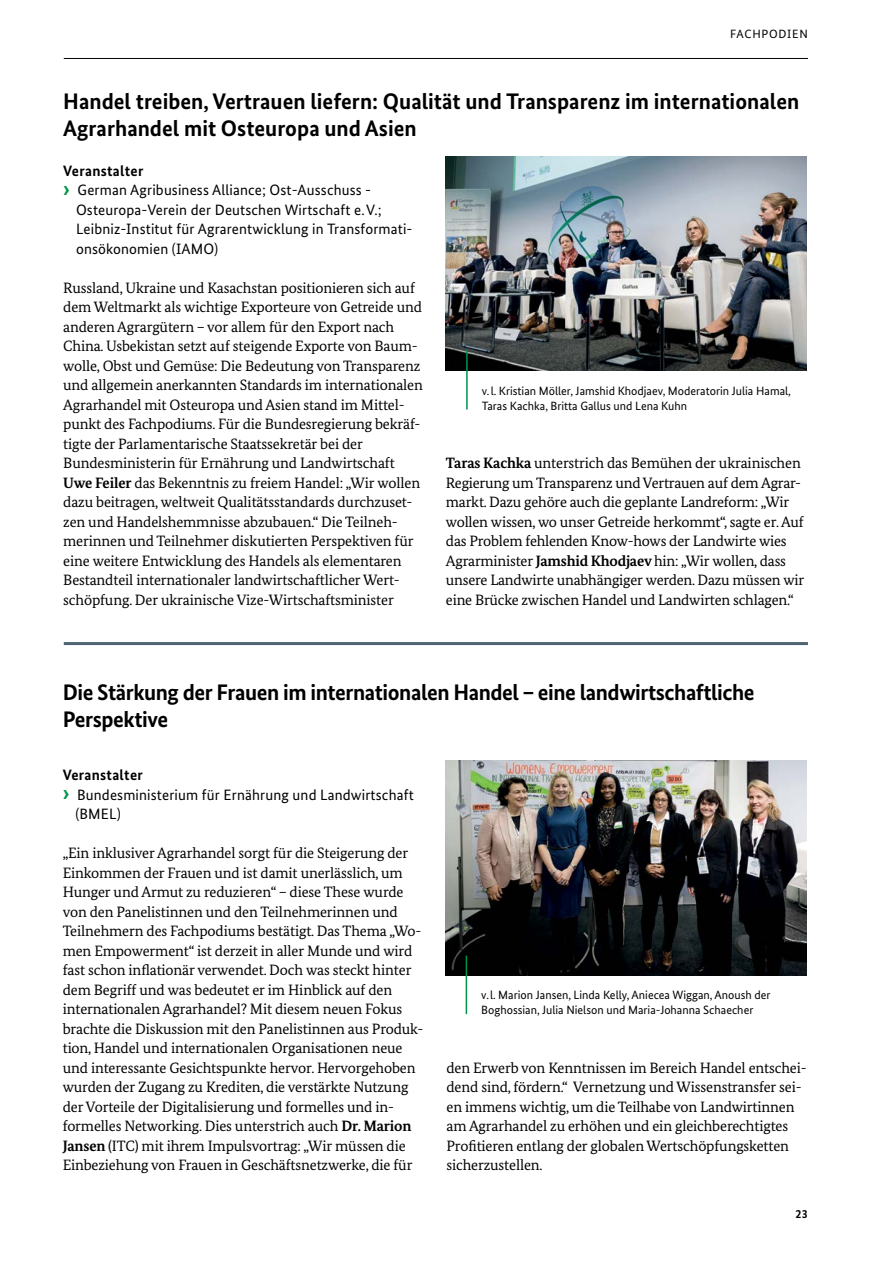
<style>
.page{position:relative;width:893px;height:1263px;background:#fff}
.page>*{position:absolute;margin:0;border:0;box-sizing:border-box;transform-origin:0 0}
.t1{font:700 22.5px/27px "Bundes Sans";color:#000}
.t2{font:700 22.5px/27px "Bundes Sans";letter-spacing:-.02em;color:#000}
.t3{font:15px/19.5px "Bundes Serif";letter-spacing:-.01em;color:#000}
.t4{font:15px/19.5px "Bundes Sans";letter-spacing:.01em;color:#000}
.t5{font:700 15px "Bundes Sans";letter-spacing:.02em;color:#000}
.t6{font:12px/15px "Bundes Sans";color:#000}
.t7{font:12px "Bundes Sans";letter-spacing:.06em;color:#000}
.t8{font:700 12px "Bundes Sans";color:#000}
.s1{font-weight:700;font-size:22.5px;color:#00944a}
.s2{font-weight:700}
</style>
<div class="page">
<hr style="left:64px;top:58px;width:744px;height:1px;background:#000">
<hr style="left:64px;top:642px;width:744px;height:3px;background:#4e6470">
<img style="left:445px;top:760px;width:362px;height:215px">
<hr style="left:466px;top:956px;width:1px;height:58px;background:#00944a">
<img style="left:445px;top:156px;width:362px;height:214px">
<hr style="left:466px;top:350px;width:2px;height:60px;background:#00944a">
<p class="t7" style="left:730px;top:26px;width:79px">FACHPODIEN</p>
<h2 class="t1" style="left:63px;top:88px;width:738px">Handel treiben, Vertrauen liefern: Qualität und Transparenz im internationalen<br>Agrarhandel mit Osteuropa und Asien</h2>
<h3 class="t5" style="left:63px;top:161px;width:82px">Veranstalter</h3>
<p class="t4" style="left:76px;top:180px;width:338px;text-indent:-13px"><span class="s1">›</span> German Agribusiness Alliance; Ost-Ausschuss - Osteuropa-Verein der Deutschen Wirtschaft e.V.; Leibniz-Institut für Agrarentwicklung in Transformati&shy;onsökonomien (IAMO)</p>
<p class="t3" style="left:63px;top:277px;width:361px">Russland, Ukraine und Kasachstan positionieren sich auf dem Weltmarkt als wichtige Exporteure von Getreide und anderen Agrargütern – vor allem für den Export nach China. Usbekistan setzt auf steigende Exporte von Baum&shy;wolle, Obst und Gemüse: Die Bedeutung von Transparenz und allgemein anerkannten Standards im internationalen Agrarhandel mit Osteuropa und Asien stand im Mittel&shy;punkt des Fachpodiums. Für die Bundesregierung bekräf&shy;tigte der Parlamentarische Staatssekretär bei der</p>
<p class="t3" style="left:63px;top:453px;width:358px">Bundesministerin für Ernährung und Landwirtschaft <span class="s2">Uwe Feiler</span> das Bekenntnis zu freiem Handel: „Wir wollen dazu beitragen, weltweit Qualitätsstandards durchzuset&shy;zen und Handelshemmnisse abzubauen.“ Die Teilneh&shy;merinnen und Teilnehmer diskutierten Perspektiven für eine weitere Entwicklung des Handels als elementaren Bestandteil internationaler landwirtschaftlicher Wert&shy;schöpfung. Der ukrainische Vize-Wirtschaftsminister</p>
<p class="t6" style="left:482px;top:383px;width:311px">v.l. Kristian Möller, Jamshid Khodjaev, Moderatorin Julia Hamal,<br>Taras Kachka, Britta Gallus und Lena Kuhn</p>
<p class="t3" style="left:446px;top:453px;width:360px"><span class="s2">Taras Kachka</span> unterstrich das Bemühen der ukrainischen Regierung um Transparenz und Vertrauen auf dem Agrar&shy;markt. Dazu gehöre auch die geplante Landreform: „Wir wollen wissen, wo unser Getreide herkommt“, sagte er. Auf das Problem fehlenden Know-hows der Landwirte wies Agrarminister <span class="s2">Jamshid Khodjaev</span> hin: „Wir wollen, dass unsere Landwirte unabhängiger werden. Dazu müssen wir eine Brücke zwischen Handel und Landwirten schlagen.“</p>
<h2 class="t2" style="left:63px;top:678px;width:693px">Die Stärkung der Frauen im internationalen Handel – eine landwirtschaftliche<br>Perspektive</h2>
<h3 class="t5" style="left:63px;top:766px;width:82px">Veranstalter</h3>
<p class="t4" style="left:75px;top:784px;width:340px;text-indent:-13px"><span class="s1">›</span> Bundesministerium für Ernährung und Landwirtschaft (BMEL)</p>
<p class="t3" style="left:63px;top:843px;width:362px">„Ein inklusiver Agrarhandel sorgt für die Steigerung der Einkommen der Frauen und ist damit unerlässlich, um Hunger und Armut zu reduzieren“ – diese These wurde von den Panelistinnen und den Teilnehmerinnen und Teilnehmern des Fachpodiums bestätigt. Das Thema „Wo&shy;men Empowerment“ ist derzeit in aller Munde und wird fast schon inflationär verwendet. Doch was steckt hinter dem Begriff und was bedeutet er im Hinblick auf den internationalen Agrarhandel? Mit diesem neuen Fokus brachte die Diskussion mit den Panelistinnen aus Produk&shy;tion, Handel und internationalen Organisationen neue und interessante Gesichtspunkte hervor. Hervorgehoben wurden der Zugang zu Krediten, die verstärkte Nutzung der Vorteile der Digitalisierung und formelles und in&shy;formelles Networking. Dies unterstrich auch <span class="s2">Dr. Marion Jansen</span> (ITC) mit ihrem Impulsvortrag: „Wir müssen die Einbeziehung von Frauen in Geschäftsnetzwerke, die für</p>
<p class="t6" style="left:481px;top:987px;width:291px">v.l. Marion Jansen, Linda Kelly, Aniecea Wiggan, Anoush der<br>Boghossian, Julia Nielson und Maria-Johanna Schaecher</p>
<p class="t3" style="left:446px;top:1057px;width:362px">den Erwerb von Kenntnissen im Bereich Handel entschei&shy;dend sind, fördern.“ Vernetzung und Wissenstransfer sei&shy;en immens wichtig, um die Teilhabe von Landwirtinnen am Agrarhandel zu erhöhen und ein gleichberechtigtes Profitieren entlang der globalen Wertschöpfungsketten sicherzustellen.</p>
<p class="t8" style="left:795px;top:1207px;width:14px">23</p>
</div>
